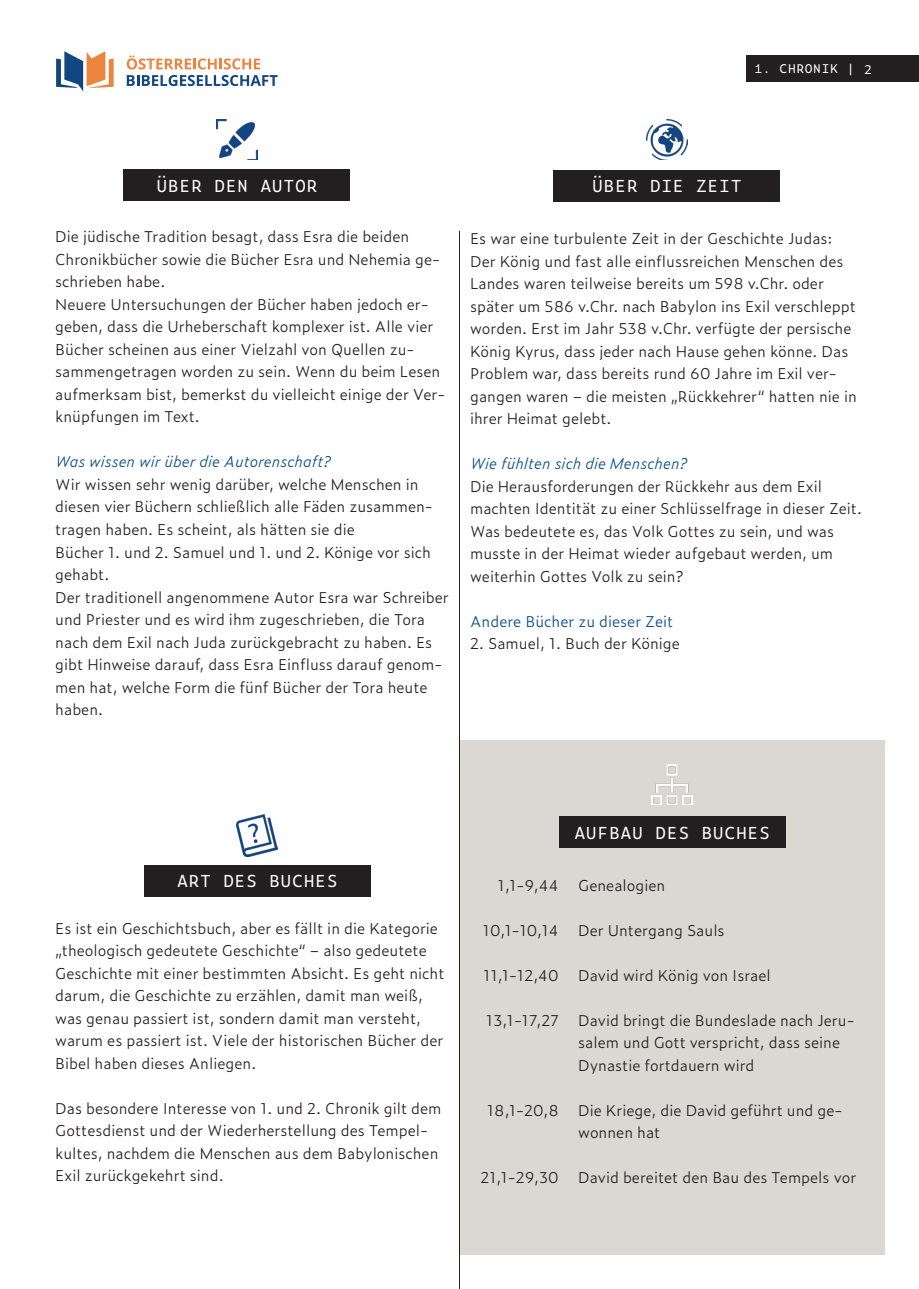
<style>
.page{position:relative;width:919px;height:1289px;background:#fff}
.page>*{position:absolute;margin:0;border:0;box-sizing:border-box;transform-origin:0 0}
.t1{font:16.5px "Zeitung Mono Pro";color:#fff}
.t2{font:300 15px/22.5px "Zeitung Pro";color:#231f20}
.t3{font:italic 300 15px "Zeitung Pro";color:#064e89}
.t4{font:300 15px "Zeitung Pro";color:#064e89}
.t5{font:12px "Zeitung Mono Pro";color:#fff}
</style>
<div class="page">
<div style="left:746px;top:55px;width:172px;height:26px;background:#231f20"></div>
<div style="left:459px;top:740px;width:425px;height:514px;background:#dbd8d3"></div>
<img style="left:651px;top:764px;width:41px;height:40px">
<div style="left:558px;top:816px;width:227px;height:31px;background:#231f20"></div>
<img style="left:216px;top:120px;width:41px;height:40px">
<div style="left:123px;top:170px;width:227px;height:31px;background:#231f20"></div>
<img style="left:646px;top:120px;width:41px;height:40px">
<div style="left:553px;top:170px;width:227px;height:31px;background:#231f20"></div>
<hr style="left:459px;top:231px;width:1px;height:1057px;background:#231f20">
<svg style="left:127px;top:56px;width:133px;height:13px"></svg>
<svg style="left:127px;top:75px;width:151px;height:11px"></svg>
<svg style="left:56px;top:51px;width:58px;height:40px"></svg>
<img style="left:237px;top:815px;width:41px;height:41px">
<div style="left:144px;top:865px;width:227px;height:31px;background:#231f20"></div>
<p class="t5" style="left:754px;top:59px;width:102px">1. CHRONIK |</p>
<p class="t5" style="left:863px;top:60px;width:10px">2</p>
<p class="t1" style="left:156px;top:172px;width:163px">ÜBER DEN AUTOR</p>
<p class="t2" style="left:55px;top:225px;width:391px">Die jüdische Tradition besagt, dass Esra die beiden Chronikbücher sowie die Bücher Esra und Nehemia ge&shy;schrieben habe.<br>Neuere Untersuchungen der Bücher haben jedoch er&shy;geben, dass die Urheberschaft komplexer ist. Alle vier Bücher scheinen aus einer Vielzahl von Quellen zu&shy;sammengetragen worden zu sein. Wenn du beim Lesen aufmerksam bist, bemerkst du vielleicht einige der Ver&shy;knüpfungen im Text.</p>
<p class="t3" style="left:55px;top:450px;width:277px">Was wissen wir über die Autorenschaft?</p>
<p class="t2" style="left:55px;top:472px;width:395px">Wir wissen sehr wenig darüber, welche Menschen in diesen vier Büchern schließlich alle Fäden zusammen&shy;tragen haben. Es scheint, als hätten sie die<br>Bücher 1. und 2. Samuel und 1. und 2. Könige vor sich gehabt.<br>Der traditionell angenommene Autor Esra war Schreiber und Priester und es wird ihm zugeschrieben, die Tora nach dem Exil nach Juda zurückgebracht zu haben. Es gibt Hinweise darauf, dass Esra Einfluss darauf genom&shy;men hat, welche Form die fünf Bücher der Tora heute haben.</p>
<p class="t1" style="left:591px;top:172px;width:152px">ÜBER DIE ZEIT</p>
<p class="t2" style="left:470px;top:227px;width:388px">Es war eine turbulente Zeit in der Geschichte Judas:<br>Der König und fast alle einflussreichen Menschen des Landes waren teilweise bereits um 598 v.Chr. oder später um 586 v.Chr. nach Babylon ins Exil verschleppt worden. Erst im Jahr 538 v.Chr. verfügte der persische König Kyrus, dass jeder nach Hause gehen könne. Das Problem war, dass bereits rund 60 Jahre im Exil ver&shy;gangen waren – die meisten „Rückkehrer“ hatten nie in ihrer Heimat gelebt.</p>
<p class="t3" style="left:470px;top:452px;width:218px">Wie fühlten sich die Menschen?</p>
<p class="t2" style="left:470px;top:474px;width:393px">Die Herausforderungen der Rückkehr aus dem Exil machten Identität zu einer Schlüsselfrage in dieser Zeit.<br>Was bedeutete es, das Volk Gottes zu sein, und was musste in der Heimat wieder aufgebaut werden, um weiterhin Gottes Volk zu sein?</p>
<p class="t4" style="left:470px;top:610px;width:205px">Andere Bücher zu dieser Zeit</p>
<p class="t2" style="left:470px;top:632px;width:211px">2. Samuel, 1. Buch der Könige</p>
<p class="t1" style="left:177px;top:867px;width:163px">ART DES BUCHES</p>
<p class="t2" style="left:55px;top:916px;width:390px">Es ist ein Geschichtsbuch, aber es fällt in die Kategorie „theologisch gedeutete Geschichte“ – also gedeutete Geschichte mit einer bestimmten Absicht. Es geht nicht darum, die Geschichte zu erzählen, damit man weiß, was genau passiert ist, sondern damit man versteht, warum es passiert ist. Viele der historischen Bücher der Bibel haben dieses Anliegen.</p>
<p class="t2" style="left:55px;top:1096px;width:388px">Das besondere Interesse von 1. und 2. Chronik gilt dem Gottesdienst und der Wiederherstellung des Tempel&shy;kultes, nachdem die Menschen aus dem Babylonischen Exil zurückgekehrt sind.</p>
<p class="t2" style="left:498px;top:873px;width:62px">1,1-9,44</p>
<p class="t2" style="left:483px;top:918px;width:77px">10,1-10,14</p>
<p class="t2" style="left:483px;top:963px;width:77px">11,1-12,40</p>
<p class="t2" style="left:486px;top:1008px;width:74px">13,1-17,27</p>
<p class="t2" style="left:487px;top:1098px;width:73px">18,1-20,8</p>
<p class="t2" style="left:480px;top:1165px;width:80px">21,1-29,30</p>
<p class="t1" style="left:574px;top:819px;width:198px">AUFBAU DES BUCHES</p>
<p class="t2" style="left:578px;top:873px;width:89px">Genealogien</p>
<p class="t2" style="left:578px;top:918px;width:148px">Der Untergang Sauls</p>
<p class="t2" style="left:578px;top:963px;width:194px">David wird König von Israel</p>
<p class="t2" style="left:578px;top:1008px;width:278px">David bringt die Bundeslade nach Jeru&shy;salem und Gott verspricht, dass seine<br>Dynastie fortdauern wird</p>
<p class="t2" style="left:578px;top:1098px;width:266px">Die Kriege, die David geführt und ge&shy;wonnen hat</p>
<p class="t2" style="left:578px;top:1165px;width:279px">David bereitet den Bau des Tempels vor</p>
</div>
